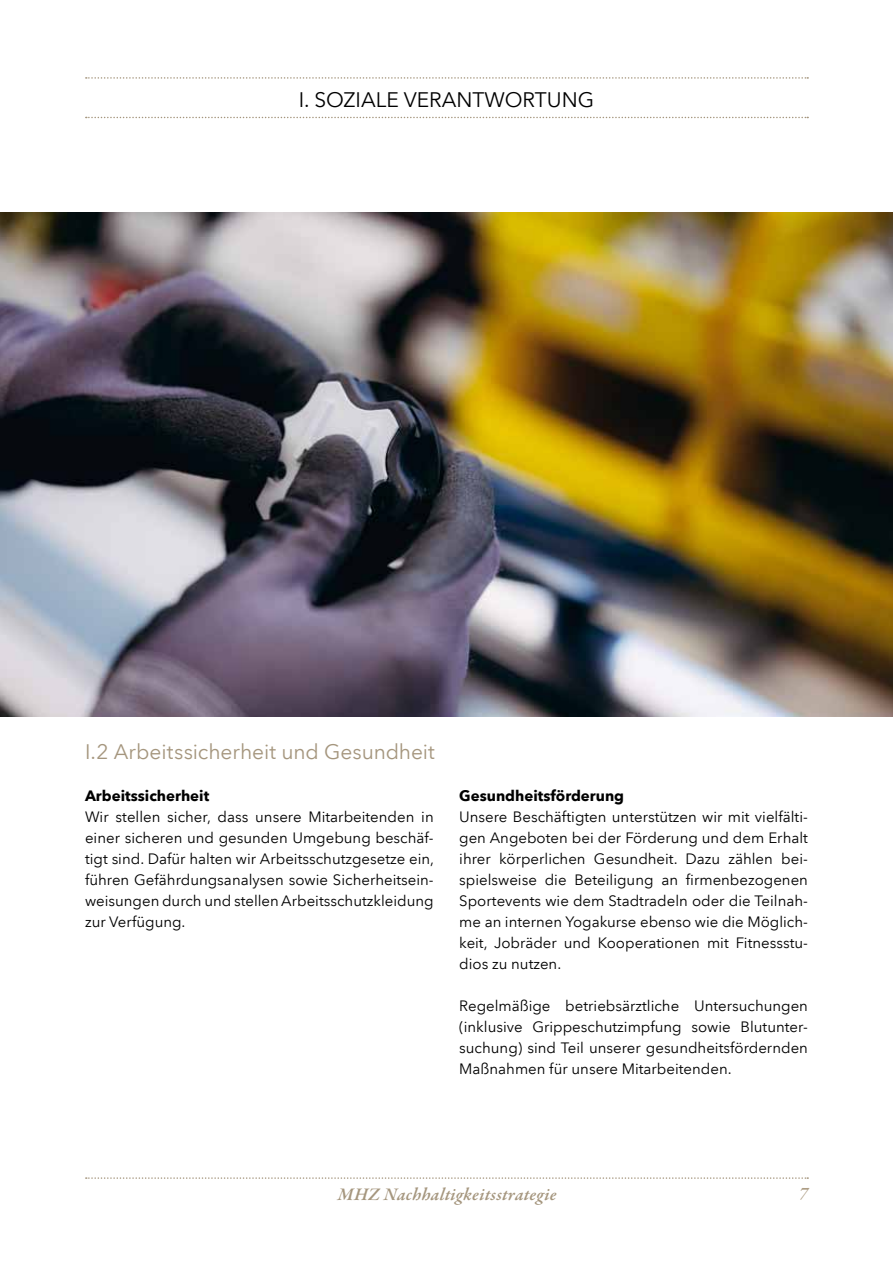
<style>
.page{position:relative;width:893px;height:1263px;background:#fff}
.page>*{position:absolute;margin:0;border:0;box-sizing:border-box;transform-origin:0 0}
.t1{font:21px "Avenir Next LT Com";letter-spacing:-.005em;color:#a5967e}
.t2{font:21px "Avenir Next LT Com";color:#000}
.t3{font:italic 600 18px "Garamond Premr Pro";letter-spacing:.015em;color:#a5967e}
.t4{font:italic 600 18px "Garamond Premr Pro";color:#ad9d84}
.t5{font:15px/21px "Avenir Next LT Com";color:#000;text-align:justify}
.t6{font:700 15px "Avenir Next LT Com";color:#000}
</style>
<div class="page">
<svg style="left:86px;top:1177px;width:722px;height:2px"></svg>
<img style="left:0;top:213px;width:893px;height:504px">
<svg style="left:86px;top:77px;width:722px;height:2px"></svg>
<svg style="left:86px;top:117px;width:722px;height:1px"></svg>
<h1 class="t2" style="left:299px;top:87px;width:297px">I. SOZIALE VERANTWORTUNG</h1>
<h1 class="t1" style="left:85px;top:739px;width:351px">I.2 Arbeitssicherheit und Gesundheit</h1>
<p class="t6" style="left:85px;top:786px;width:126px">Arbeitssicherheit</p>
<p class="t5" style="left:85px;top:806px;width:351px">Wir stellen sicher, dass unsere Mitarbeitenden in einer sicheren und gesunden Umgebung beschäf&shy;tigt sind. Dafür halten wir Arbeitsschutzgesetze ein, führen Gefährdungsanalysen sowie Sicherheitsein&shy;weisungen durch und stellen Arbeitsschutzkleidung zur Verfügung.</p>
<p class="t6" style="left:459px;top:786px;width:166px">Gesundheitsförderung</p>
<p class="t5" style="left:459px;top:806px;width:350px">Unsere Beschäftigten unterstützen wir mit vielfälti&shy;gen Angeboten bei der Förderung und dem Erhalt ihrer körperlichen Gesundheit. Dazu zählen bei&shy;spielsweise die Beteiligung an firmenbezogenen Sportevents wie dem Stadtradeln oder die Teilnah&shy;me an internen Yogakurse ebenso wie die Möglich&shy;keit, Jobräder und Kooperationen mit Fitnessstu&shy;dios zu nutzen.</p>
<p class="t5" style="left:459px;top:995px;width:350px">Regelmäßige betriebsärztliche Untersuchungen (inklusive Grippeschutzimpfung sowie Blutunter&shy;suchung) sind Teil unserer gesundheitsfördernden Maßnahmen für unsere Mitarbeitenden.</p>
<p class="t3" style="left:338px;top:1183px;width:220px">MHZ Nachhaltigkeitsstrategie</p>
<p class="t4" style="left:799px;top:1182px;width:10px">7</p>
</div>
